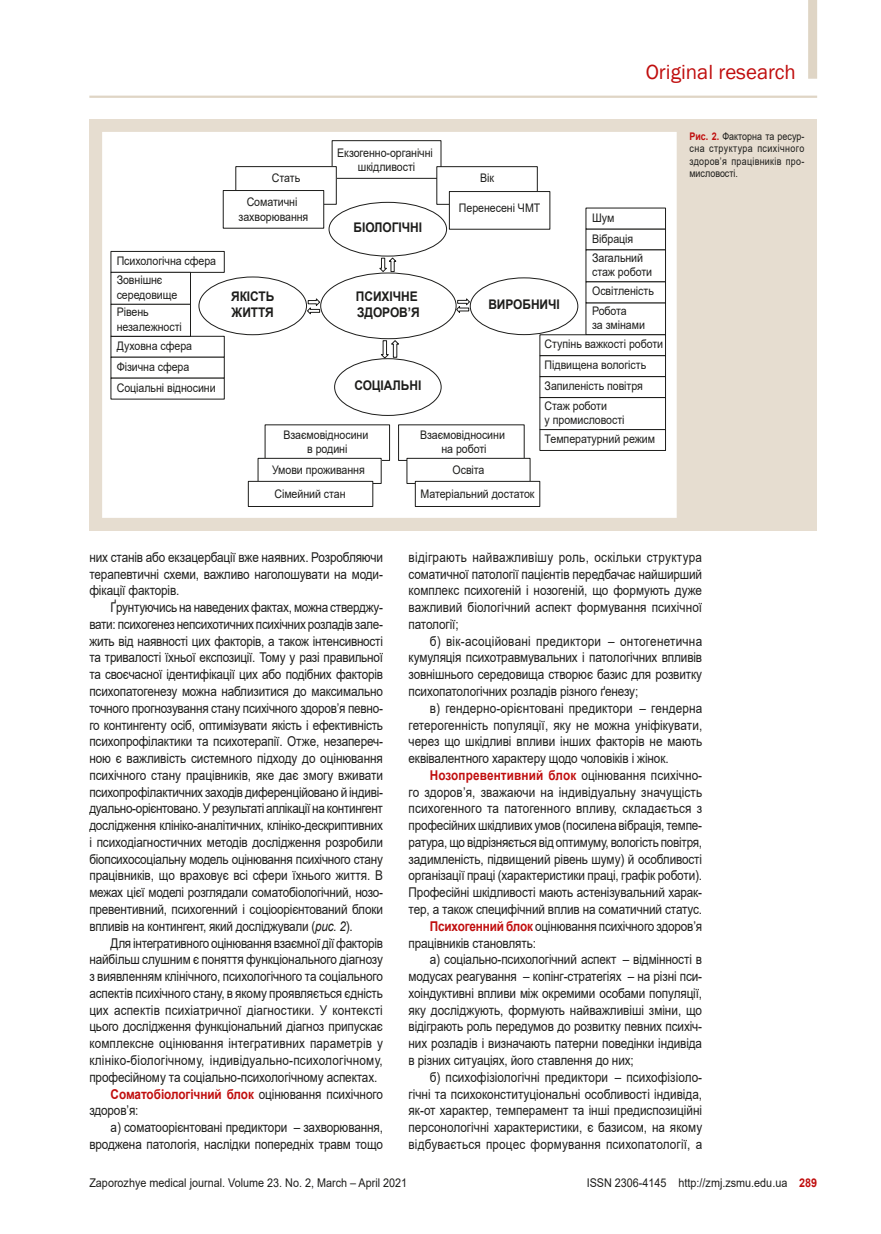
<style>
.page{position:relative;width:881px;height:1234px;background:#fff}
.page>*{position:absolute;margin:0;border:0;box-sizing:border-box;transform-origin:0 0}
.t1{font:21px "Franklin Gothic";color:#c00e0e}
.tecst{font:13.5px/16.8px "Arial";letter-spacing:-.01em;color:#1d1d1b;text-align:justify;scale:.87 1}
.t2{font:700 13.35px/15.9px "Arial";letter-spacing:-.005em;color:#1d1d1b;scale:.9 1}
.t3{font:12px "Arial";color:#1d1d1b;scale:.9 1}
.t4{font:11.85px/14.1px "Arial";letter-spacing:-.005em;color:#1d1d1b;scale:.9 1}
.примечание{font:10.5px/12.6px "Arial";letter-spacing:.03em;color:#1d1d1b;text-align:justify;scale:.85 1}
.s1{font-weight:700;color:#c00e0e}
.s2{font-style:italic}
</style>
<div class="page">
<hr style="left:89px;top:96px;width:727px;height:2px;background:#dfd5c5">
<div style="left:89px;top:119px;width:727px;height:411px;background:#e6ddd0"></div>
<div style="left:102px;top:132px;width:575px;height:386px;background:#fff"></div>
<div style="left:807px;top:0;width:9px;height:79px;background:#dfd5c5"></div>
<h1 class="t1" style="left:645px;top:59px;width:152px">Original research</h1>
<p class="t4" style="left:117px;top:254px;width:112px">Психологічна сфера</p>
<p class="t4" style="left:117px;top:273px;width:69px">Зовнішнє середовище</p>
<p class="t4" style="left:117px;top:305px;width:74px">Рівень незалежності</p>
<p class="t4" style="left:117px;top:338px;width:85px">Духовна сфера</p>
<p class="t4" style="left:117px;top:359px;width:82px">Фізична сфера</p>
<p class="t4" style="left:117px;top:380px;width:111px">Соціальні відносини</p>
<p class="t4" style="left:337px;top:145px;width:108px;text-align:center">Екзогенно-органічні шкідливості</p>
<p class="t4" style="left:272px;top:171px;width:33px">Стать</p>
<p class="t4" style="left:480px;top:171px;width:17px">Вік</p>
<p class="t4" style="left:238px;top:195px;width:79px;text-align:center">Соматичні захворювання</p>
<p class="t4" style="left:459px;top:201px;width:92px">Перенесені ЧМТ</p>
<p class="t4" style="left:592px;top:207px;width:47px;line-height:20.9px">Шум<br>Вібрація</p>
<p class="t4" style="left:592px;top:250px;width:68px">Загальний стаж роботи</p>
<p class="t4" style="left:592px;top:303px;width:60px">Робота<br>за змінами</p>
<p class="t4" style="left:544px;top:333px;width:133px;line-height:20.9px">Ступінь важкості роботи<br>Підвищена вологість<br>Запиленість повітря</p>
<p class="t4" style="left:544px;top:398px;width:90px">Стаж роботи<br>у промисловості</p>
<p class="t4" style="left:544px;top:432px;width:124px">Температурний режим</p>
<p class="t2" style="left:353px;top:220px;width:78px">БІОЛОГІЧНІ</p>
<p class="t4" style="left:592px;top:284px;width:70px">Освітленість</p>
<p class="t2" style="left:231px;top:288px;width:49px">ЯКІСТЬ<br>ЖИТТЯ</p>
<p class="t2" style="left:356px;top:288px;width:72px">ПСИХІЧНЕ<br>ЗДОРОВ’Я</p>
<p class="t2" style="left:488px;top:297px;width:81px">ВИРОБНИЧІ</p>
<p class="t2" style="left:354px;top:377px;width:76px">СОЦІАЛЬНІ</p>
<p class="t4" style="left:420px;top:427px;width:96px;text-align:center">Взаємовідносини на роботі</p>
<p class="t4" style="left:420px;top:457px;width:128px;line-height:24.3px;text-indent:32px">Освіта<br>Матеріальний достаток</p>
<p class="t4" style="left:283px;top:427px;width:96px;text-align:center">Взаємовідносини в родині</p>
<p class="t4" style="left:272px;top:457px;width:104px;line-height:24.3px">Умови проживання<br>Сімейний стан</p>
<p class="примечание" style="left:689px;top:129px;width:137px"><span class="s1">Рис. 2.</span> Факторна та ресур&shy;сна структура психічного здоров’я працівників про&shy;мисловості.</p>
<p class="tecst" style="left:89px;top:548px;width:339px">них станів або екзацербації вже наявних. Розробляючи терапевтичні схеми, важливо наголошувати на моди&shy;фікації факторів.</p>
<p class="tecst" style="left:89px;top:598px;width:339px;text-indent:21px">Ґрунтуючись на наведених фактах, можна стверджу&shy;вати: психогенез непсихотичних психічних розладів зале&shy;жить від наявності цих факторів, а також інтенсивності та тривалості їхньої експозиції. Тому у разі правильної та своєчасної ідентифікації цих або подібних факторів психопатогенезу можна наблизитися до максимально точного прогнозування стану психічного здоров’я певно&shy;го контингенту осіб, оптимізувати якість і ефективність психопрофілактики та психотерапії. Отже, незапереч&shy;ною є важливість системного підходу до оцінювання психічного стану працівників, яке дає змогу вживати психопрофілактичних заходів диференційовано й індиві&shy;дуально-орієнтовано. У результаті аплікації на контингент дослідження клініко-аналітичних, клініко-дескриптивних і психодіагностичних методів дослідження розробили біопсихосоціальну модель оцінювання психічного стану працівників, що враховує всі сфери їхнього життя. В межах цієї моделі розглядали соматобіологічний, нозо&shy;превентивний, психогенний і соціоорієнтований блоки впливів на контингент, який досліджували (<span class="s2">рис. 2</span>).</p>
<p class="tecst" style="left:89px;top:934px;width:339px;text-indent:21px">Для інтегративного оцінювання взаємної дії факторів найбільш слушним є поняття функціонального діагнозу з виявленням клінічного, психологічного та соціального аспектів психічного стану, в якому проявляється єдність цих аспектів психіатричної діагностики. У контексті цього дослідження функціональний діагноз припускає комплексне оцінювання інтегративних параметрів у клініко-біологічному, індивідуально-психологічному, професійному та соціально-психологічному аспектах.</p>
<p class="tecst" style="left:89px;top:1085px;width:339px;text-indent:21px"><span class="s1">Соматобіологічний блок</span> оцінювання психічного здоров’я:</p>
<p class="tecst" style="left:89px;top:1118px;width:339px;text-align:right">а) соматоорієнтовані предиктори – захворювання, вроджена патологія, наслідки попередніх травм тощо</p>
<p class="tecst" style="left:408px;top:548px;width:339px">відіграють найважливішу роль, оскільки структура соматичної патології пацієнтів передбачає найширший комплекс психогеній і нозогеній, що формують дуже важливий біологічний аспект формування психічної патології;</p>
<p class="tecst" style="left:408px;top:632px;width:339px;text-indent:21px">б) вік-асоційовані предиктори – онтогенетична кумуляція психотравмувальних і патологічних впливів зовнішнього середовища створює базис для розвитку психопатологічних розладів різного ґенезу;</p>
<p class="tecst" style="left:408px;top:699px;width:339px;text-indent:21px">в) гендерно-орієнтовані предиктори – гендерна гетерогенність популяції, яку не можна уніфікувати, через що шкідливі впливи інших факторів не мають еквівалентного характеру щодо чоловіків і жінок.</p>
<p class="tecst" style="left:408px;top:766px;width:339px;text-indent:21px"><span class="s1">Нозопревентивний блок</span> оцінювання психічно&shy;го здоров’я, зважаючи на індивідуальну значущість психогенного та патогенного впливу, складається з професійних шкідливих умов (посилена вібрація, темпе&shy;ратура, що відрізняється від оптимуму, вологість повітря, задимленість, підвищений рівень шуму) й особливості організації праці (характеристики праці, графік роботи).<br>Професійні шкідливості мають астенізувальний харак&shy;тер, а також специфічний вплив на соматичний статус.</p>
<p class="tecst" style="left:408px;top:917px;width:339px;text-indent:21px"><span class="s1">Психогенний блок</span> оцінювання психічного здоров’я працівників становлять:</p>
<p class="tecst" style="left:408px;top:950px;width:339px;text-indent:21px">а) соціально-психологічний аспект – відмінності в модусах реагування – копінг-стратегіях – на різні пси&shy;хоіндуктивні впливи між окремими особами популяції, яку досліджують, формують найважливіші зміни, що відіграють роль передумов до розвитку певних психіч&shy;них розладів і визначають патерни поведінки індивіда в різних ситуаціях, його ставлення до них;</p>
<p class="tecst" style="left:408px;top:1068px;width:339px;text-indent:21px">б) психофізіологічні предиктори – психофізіоло&shy;гічні та психоконституціональні особливості індивіда, як-от характер, темперамент та інші предиспозиційні персонологічні характеристики, є базисом, на якому відбувається процес формування психопатології, а</p>
<p class="t3" style="left:89px;top:1174px;width:354px">Zaporozhye medical journal. Volume 23. No. 2, March – April 2021</p>
<p class="t3" style="left:586px;top:1174px;width:257px">ISSN 2306-4145 http://zmj.zsmu.edu.ua <span class="s1">289</span></p>
</div>
